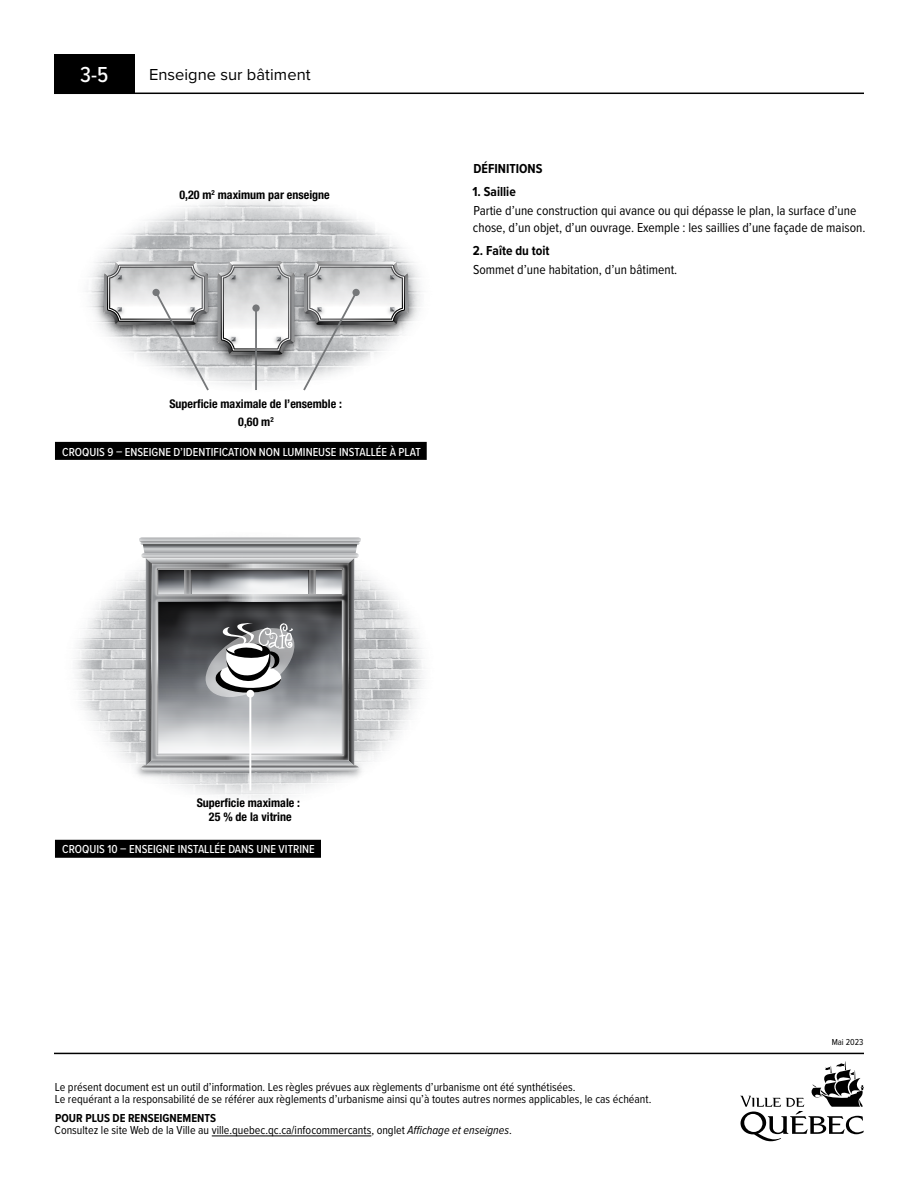
<style>
.page{position:relative;width:918px;height:1188px;background:#fff}
.page>*{position:absolute;margin:0;border:0;box-sizing:border-box;transform-origin:0 0}
.t1{font:500 22.5px "Proxima Nova Cond";color:#fff}
.t2{font:16.5px "Proxima Nova";color:#000}
.t3{font:13.5px/16.5px "Proxima Nova Cond";color:#000}
.t4{font:700 13.5px "Proxima Nova Cond";color:#000}
.t5{font:12px/12px "Proxima Nova Cond";color:#000}
.t6{font:500 12px "Proxima Nova Cond";color:#fff}
.t7{font:700 condensed 12px/17.1px "Helvetica Neue";color:#000;text-align:center}
.t8{font:9px "Proxima Nova Cond";color:#000}
.s1{font-weight:700}
.s2{font-style:italic}
</style>
<div class="page">
<svg style="left:740px;top:1061px;width:124px;height:80px"></svg>
<hr style="left:54px;top:1053px;width:810px;height:1px;background:#000">
<hr style="left:212px;top:1136px;width:159px;height:1px;background:#000">
<div style="left:54px;top:54px;width:81px;height:39px;background:#000"></div>
<hr style="left:54px;top:93px;width:810px;height:1px;background:#000">
<div style="left:55px;top:442px;width:372px;height:18px;background:#000"></div>
<img style="left:186px;top:200px;width:130px;height:8px">
<img style="left:106px;top:221px;width:58px;height:32px">
<img style="left:86px;top:253px;width:78px;height:77px">
<img style="left:164px;top:208px;width:86px;height:75px">
<img style="left:223px;top:221px;width:27px;height:41px">
<img style="left:211px;top:283px;width:79px;height:103px">
<svg style="left:218px;top:262px;width:32px;height:93px"></svg>
<img style="left:222px;top:266px;width:28px;height:84px">
<img style="left:250px;top:208px;width:152px;height:172px">
<img style="left:264px;top:221px;width:112px;height:32px">
<img style="left:264px;top:253px;width:72px;height:113px">
<img style="left:336px;top:253px;width:87px;height:73px">
<div style="left:252px;top:304px;width:8px;height:8px;background:#757779;border-radius:50%"></div>
<hr style="left:255px;top:308px;width:2px;height:82px;background:#757779">
<svg style="left:104px;top:262px;width:107px;height:129px"></svg>
<svg style="left:302px;top:262px;width:106px;height:129px"></svg>
<div style="left:55px;top:840px;width:266px;height:18px;background:#000"></div>
<img style="left:74px;top:570px;width:350px;height:145px">
<img style="left:89px;top:715px;width:321px;height:84px">
<hr style="left:249px;top:695px;width:2px;height:96px;background:#fff">
<svg style="left:139px;top:537px;width:222px;height:233px;background:#999a9c"></svg>
<p class="t1" style="left:80px;top:58px;width:30px">3-5</p>
<p class="t2" style="left:149px;top:62px;width:163px">Enseigne sur bâtiment</p>
<p class="t7" style="left:180px;top:186px;width:152px">0,20 m<sup>2</sup> maximum par enseigne</p>
<p class="t7" style="left:169px;top:395px;width:174px">Superficie maximale de l’ensemble :<br>0,60 m<sup>2</sup></p>
<p class="t6" style="left:62px;top:443px;width:360px">CROQUIS 9 – ENSEIGNE D’IDENTIFICATION NON LUMINEUSE INSTALLÉE À PLAT</p>
<p class="t4" style="left:473px;top:158px;width:71px">DÉFINITIONS</p>
<p class="t4" style="left:472px;top:181px;width:45px">1. Saillie</p>
<p class="t3" style="left:473px;top:202px;width:394px">Partie d’une construction qui avance ou qui dépasse le plan, la surface d’une chose, d’un objet, d’un ouvrage. Exemple : les saillies d’une façade de maison.</p>
<p class="t4" style="left:473px;top:240px;width:78px">2. Faîte du toit</p>
<p class="t3" style="left:473px;top:261px;width:206px">Sommet d’une habitation, d’un bâtiment.</p>
<p class="t7" style="left:197px;top:796px;width:105px;line-height:13.6px">Superficie maximale :<br>25 % de la vitrine</p>
<p class="t6" style="left:62px;top:841px;width:254px">CROQUIS 10 – ENSEIGNE INSTALLÉE DANS UNE VITRINE</p>
<p class="t8" style="left:832px;top:1035px;width:33px">Mai 2023</p>
<p class="t5" style="left:55px;top:1081px;width:598px">Le présent document est un outil d’information. Les règles prévues aux règlements d’urbanisme ont été synthétisées.<br>Le requérant a la responsabilité de se référer aux règlements d’urbanisme ainsi qu’à toutes autres normes applicables, le cas échéant.</p>
<p class="t5" style="left:55px;top:1112px;width:459px"><span class="s1">POUR PLUS DE RENSEIGNEMENTS<br></span>Consultez le site Web de la Ville au ville.quebec.qc.ca/infocommercants, onglet <span class="s2">Affichage et enseignes</span>.</p>
</div>
